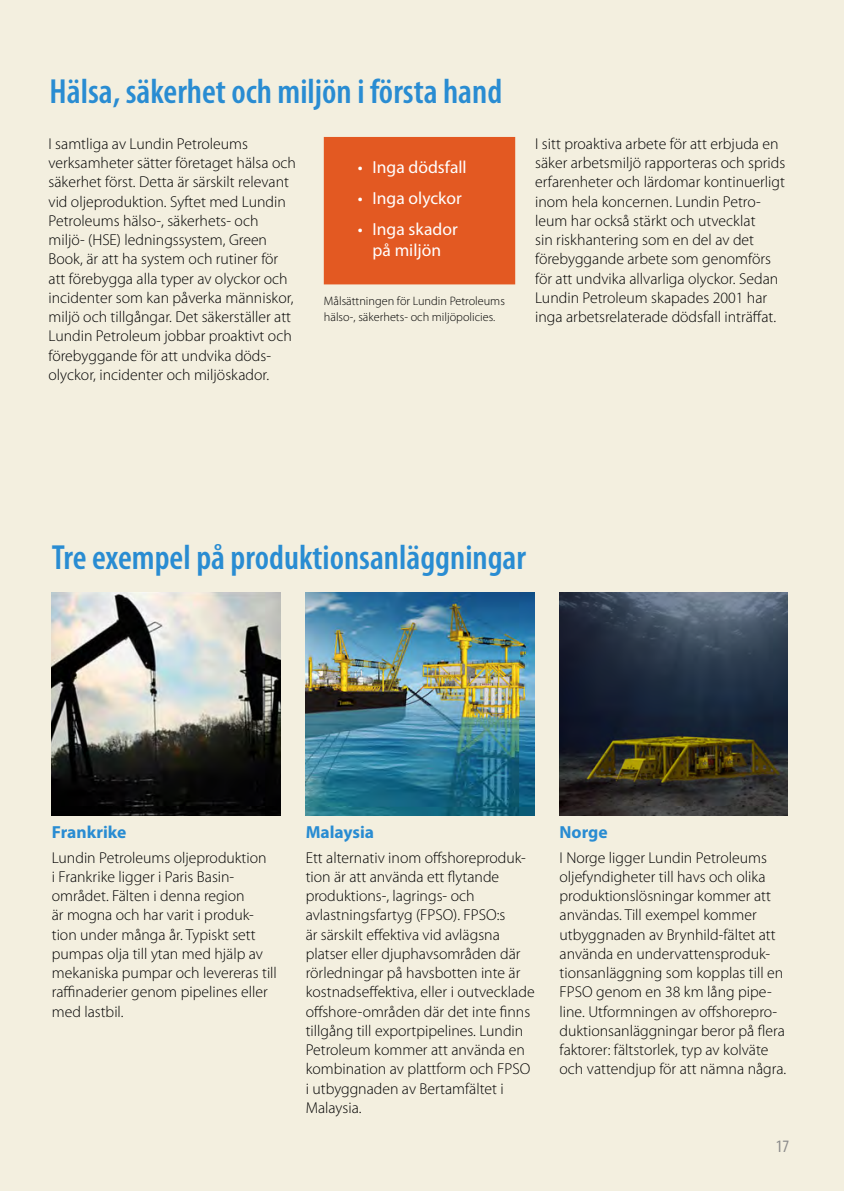
<style>
.page{position:relative;width:844px;height:1191px;background:#fff}
.page>*{position:absolute;margin:0;border:0;box-sizing:border-box;transform-origin:0 0}
.t1{font:600 condensed 35px "Myriad Pro";color:#298cd2}
.t2{font:17.5px/21px "Myriad Pro";color:#fff;text-align:center}
.t3{font:700 17.5px "Myriad Pro";color:#298cd2}
.t4{font:condensed 17.5px "Myriad Pro";color:#8b8b8b}
.t5{font:300 15.75px/19.2px "Myriad Pro";color:#000}
.t6{font:300 12.25px/15.8px "Myriad Pro";color:#000}
</style>
<div class="page">
<div style="left:0;top:0;width:843px;height:1191px;background:#f3efdf"></div>
<div style="left:324px;top:137px;width:190px;height:147px;background:#e35922"></div>
<div style="left:324px;top:137px;width:191px;height:147px;border:1px solid #e35922"></div>
<img style="left:305px;top:593px;width:229px;height:222px">
<img style="left:52px;top:593px;width:228px;height:222px">
<img style="left:559px;top:593px;width:228px;height:222px">
<h1 class="t1" style="left:50px;top:79px;width:454px">Hälsa, säkerhet och miljön i första hand</h1>
<p class="t5" style="left:49px;top:135px;width:249px">I samtliga av Lundin Petroleums verksamheter sätter företaget hälsa och säkerhet först. Detta är särskilt relevant vid oljeproduktion. Syftet med Lundin Petroleums hälso-, säkerhets- och miljö- (HSE) ledningssystem, Green Book, är att ha system och rutiner för att förebygga alla typer av olyckor och incidenter som kan påverka människor, miljö och tillgångar. Det säkerställer att Lundin Petroleum jobbar proaktivt och förebyggande för att undvika döds&shy;olyckor, incidenter och miljöskador.</p>
<p class="t2" style="left:357px;top:158px;width:110px">• Inga dödsfall</p>
<p class="t2" style="left:357px;top:189px;width:106px">• Inga olyckor</p>
<p class="t2" style="left:357px;top:220px;width:101px">• Inga skador på miljön</p>
<p class="t6" style="left:324px;top:294px;width:182px">Målsättningen för Lundin Petroleums hälso-, säkerhets- och miljöpolicies.</p>
<p class="t5" style="left:535px;top:135px;width:251px">I sitt proaktiva arbete för att erbjuda en säker arbetsmiljö rapporteras och sprids erfarenheter och lärdomar kontinuerligt inom hela koncernen. Lundin Petro&shy;leum har också stärkt och utvecklat<br>sin riskhantering som en del av det förebyggande arbete som genomförs för att undvika allvarliga olyckor. Sedan Lundin Petroleum skapades 2001 har inga arbetsrelaterade dödsfall inträffat.</p>
<h1 class="t1" style="left:52px;top:544px;width:475px">Tre exempel på produktionsanläggningar</h1>
<p class="t3" style="left:52px;top:825px;width:76px">Frankrike</p>
<p class="t5" style="left:52px;top:849px;width:226px">Lundin Petroleums oljeproduktion<br>i Frankrike ligger i Paris Basin&shy;området. Fälten i denna region<br>är mogna och har varit i produk&shy;tion under många år. Typiskt sett pumpas olja till ytan med hjälp av mekaniska pumpar och levereras till raffinaderier genom pipelines eller med lastbil.</p>
<p class="t3" style="left:305px;top:825px;width:70px">Malaysia</p>
<p class="t5" style="left:305px;top:849px;width:230px">Ett alternativ inom offshoreproduk&shy;tion är att använda ett flytande produktions-, lagrings- och avlastningsfartyg (FPSO). FPSO:s<br>är särskilt effektiva vid avlägsna platser eller djuphavsområden där rörledningar på havsbotten inte är kostnadseffektiva, eller i outvecklade offshore-områden där det inte finns tillgång till exportpipelines. Lundin Petroleum kommer att använda en kombination av plattform och FPSO i utbyggnaden av Bertamfältet i Malaysia.</p>
<p class="t3" style="left:559px;top:825px;width:50px">Norge</p>
<p class="t5" style="left:559px;top:849px;width:228px">I Norge ligger Lundin Petroleums oljefyndigheter till havs och olika produktionslösningar kommer att användas. Till exempel kommer utbyggnaden av Brynhild-fältet att använda en undervattensproduk&shy;tionsanläggning som kopplas till en FPSO genom en 38 km lång pipe&shy;line. Utformningen av offshorepro&shy;duktionsanläggningar beror på flera faktorer: fältstorlek, typ av kolväte och vattendjup för att nämna några.</p>
<p class="t4" style="left:775px;top:1140px;width:15px">17</p>
</div>
